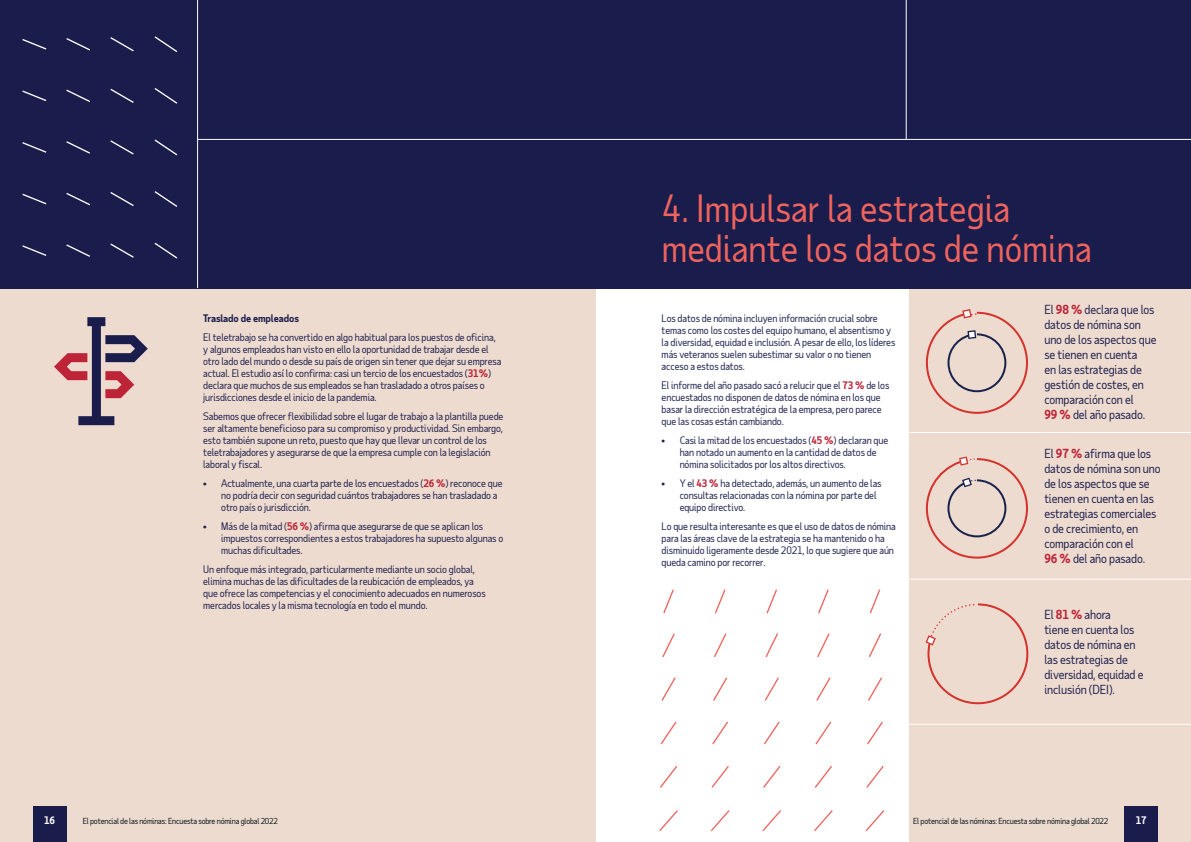
<style>
.page{position:relative;width:1191px;height:842px;background:#fff}
.page>*{position:absolute;margin:0;border:0;box-sizing:border-box;transform-origin:0 0}
.Sub_Heading_-_36pt{font:36px/40px "Taub Sans";color:#f1635d}
.Body_Copy_-_10pt{font:12px/15px "Taub Sans";letter-spacing:-.01em;color:#1a1d4c}
.Body_Copy_-_10pt-2{font:10px/12px "Taub Sans";letter-spacing:-.01em;color:#1a1d4c}
.Body_Copy_-_10pt_ind{font:700 10px "Taub Sans";letter-spacing:-.01em;color:#1a1d4c}
.Page_number{font:700 10px "Taub Sans";color:#fff}
.Page_Breadcrumb{font:8px "Taub Sans";letter-spacing:-.02em;color:#011212}
.s1{font-weight:700;color:#bd2438}
</style>
<div class="page">
<div style="left:909px;top:279px;width:282px;height:563px;background:#eedbcf"></div>
<div style="left:0;top:288px;width:595px;height:554px;background:#eedbcf"></div>
<div style="left:33px;top:807px;width:33px;height:35px;background:#1a1d4c"></div>
<svg style="left:659px;top:589px;width:225px;height:242px"></svg>
<div style="left:0;top:0;width:1191px;height:288px;background:#1a1d4c"></div>
<svg style="left:925px;top:603px;width:104px;height:102px"></svg>
<div style="left:1124px;top:807px;width:33px;height:35px;background:#1a1d4c"></div>
<hr style="left:909px;top:432px;width:282px;height:1px;background:#fff">
<hr style="left:909px;top:579px;width:282px;height:1px;background:#fff">
<hr style="left:909px;top:724px;width:282px;height:1px;background:#fff">
<hr style="left:198px;top:139px;width:993px;height:1px;background:#fff">
<hr style="left:905px;top:0;width:1px;height:139px;background:#fff">
<svg style="left:54px;top:317px;width:94px;height:108px"></svg>
<svg style="left:925px;top:309px;width:103px;height:105px"></svg>
<svg style="left:925px;top:456px;width:103px;height:103px"></svg>
<hr style="left:197px;top:0;width:1px;height:288px;background:#fff">
<svg style="left:22px;top:36px;width:155px;height:223px"></svg>
<p class="Body_Copy_-_10pt_ind" style="left:203px;top:312px;width:97px">Traslado de empleados</p>
<p class="Body_Copy_-_10pt-2" style="left:203px;top:331px;width:300px">El teletrabajo se ha convertido en algo habitual para los puestos de oficina, y algunos empleados han visto en ello la oportunidad de trabajar desde el otro lado del mundo o desde su país de origen sin tener que dejar su empresa actual. El estudio así lo confirma: casi un tercio de los encuestados (<span class="s1">31%</span>) declara que muchos de sus empleados se han trasladado a otros países o jurisdicciones desde el inicio de la pandemia.</p>
<p class="Body_Copy_-_10pt-2" style="left:203px;top:410px;width:302px">Sabemos que ofrecer flexibilidad sobre el lugar de trabajo a la plantilla puede ser altamente beneficioso para su compromiso y productividad. Sin embargo, esto también supone un reto, puesto que hay que llevar un control de los teletrabajadores y asegurarse de que la empresa cumple con la legislación laboral y fiscal.</p>
<p class="Body_Copy_-_10pt-2" style="left:221px;top:477px;width:283px;text-indent:-18px">• Actualmente, una cuarta parte de los encuestados (<span class="s1">26 %</span>) reconoce que no podría decir con seguridad cuántos trabajadores se han trasladado a otro país o jurisdicción.</p>
<p class="Body_Copy_-_10pt-2" style="left:221px;top:520px;width:283px;text-indent:-18px">• Más de la mitad (<span class="s1">56 %</span>) afirma que asegurarse de que se aplican los impuestos correspondientes a estos trabajadores ha supuesto algunas o muchas dificultades.</p>
<p class="Body_Copy_-_10pt-2" style="left:203px;top:563px;width:284px">Un enfoque más integrado, particularmente mediante un socio global, elimina muchas de las dificultades de la reubicación de empleados, ya que ofrece las competencias y el conocimiento adecuados en numerosos mercados locales y la misma tecnología en todo el mundo.</p>
<p class="Page_number" style="left:44px;top:814px;width:12px">16</p>
<p class="Page_Breadcrumb" style="left:83px;top:816px;width:197px">El potencial de las nóminas: Encuesta sobre nómina global 2022</p>
<p class="Sub_Heading_-_36pt" style="left:662px;top:188px;width:432px">4. Impulsar la estrategia mediante los datos de nómina</p>
<p class="Body_Copy_-_10pt-2" style="left:661px;top:312px;width:235px">Los datos de nómina incluyen información crucial sobre temas como los costes del equipo humano, el absentismo y la diversidad, equidad e inclusión. A pesar de ello, los líderes más veteranos suelen subestimar su valor o no tienen acceso a estos datos.</p>
<p class="Body_Copy_-_10pt-2" style="left:661px;top:379px;width:229px">El informe del año pasado sacó a relucir que el <span class="s1">73 %</span> de los encuestados no disponen de datos de nómina en los que basar la dirección estratégica de la empresa, pero parece que las cosas están cambiando.</p>
<p class="Body_Copy_-_10pt-2" style="left:679px;top:434px;width:210px;text-indent:-18px">• Casi la mitad de los encuestados (<span class="s1">45 %</span>) declaran que han notado un aumento en la cantidad de datos de nómina solicitados por los altos directivos.</p>
<p class="Body_Copy_-_10pt-2" style="left:679px;top:477px;width:203px;text-indent:-18px">• Y el <span class="s1">43 %</span> ha detectado, además, un aumento de las consultas relacionadas con la nómina por parte del equipo directivo.</p>
<p class="Body_Copy_-_10pt-2" style="left:661px;top:520px;width:236px">Lo que resulta interesante es que el uso de datos de nómina para las áreas clave de la estrategia se ha mantenido o ha disminuido ligeramente desde 2021, lo que sugiere que aún queda camino por recorrer.</p>
<p class="Body_Copy_-_10pt" style="left:1044px;top:302px;width:114px">El <span class="s1">98 %</span> declara que los datos de nómina son uno de los aspectos que se tienen en cuenta<br>en las estrategias de gestión de costes, en comparación con el<br><span class="s1">99 %</span> del año pasado.</p>
<p class="Body_Copy_-_10pt" style="left:1044px;top:446px;width:118px">El <span class="s1">97 %</span> afirma que los datos de nómina son uno de los aspectos que se tienen en cuenta en las estrategias comerciales o de crecimiento, en comparación con el<br><span class="s1">96 %</span> del año pasado.</p>
<p class="Body_Copy_-_10pt" style="left:1044px;top:607px;width:101px">El <span class="s1">81 %</span> ahora<br>tiene en cuenta los datos de nómina en las estrategias de diversidad, equidad e inclusión (DEI).</p>
<p class="Page_Breadcrumb" style="left:913px;top:816px;width:197px">El potencial de las nóminas: Encuesta sobre nómina global 2022</p>
<p class="Page_number" style="left:1135px;top:814px;width:12px">17</p>
</div>
